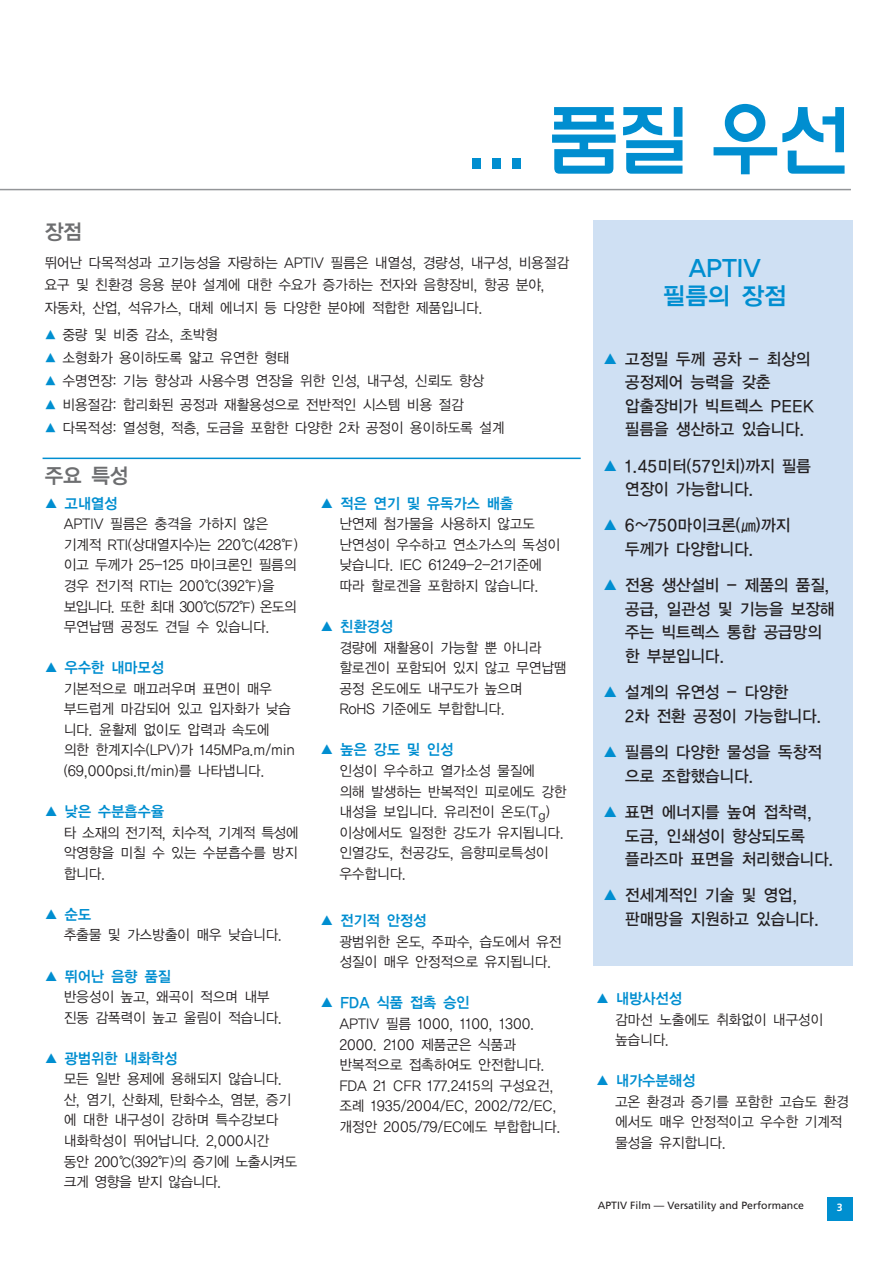
<style>
.page{position:relative;width:894px;height:1263px;background:#fff}
.page>*{position:absolute;margin:0;border:0;box-sizing:border-box;transform-origin:0 0}
.t1{font:81px "HY Wul Nun Medium Pro KS Cms UHC H";color:#008ed0;scale:.95 1}
.t2{font:24px/28px "YGO14 KS Cms UHC H";letter-spacing:-.07em;color:#008ed0;text-align:center}
.t3{font:21px "YGO14 KS Cms UHC H";color:#6d6e70;scale:.95 1}
.t4{font:16.5px/23.5px "YGO13 KS Cms UHC H";letter-spacing:-.075em;color:#231f20;scale:.95 1}
.t5{font:15px "YGO14 KS Cms UHC H";letter-spacing:-.07em;color:#008ed0;scale:.95 1}
.t6{font:14.25px/20.5px "YGO12 KS Cms UHC H";letter-spacing:-.07em;color:#231f20;scale:.95 1}
.t7{font:10.5px "Frutiger";color:#231f20}
.t8{font:700 10.5px "Frutiger";color:#fff}
.s1{color:#008fd0}
.s2{color:#008ed0}
</style>
<div class="page">
<hr style="left:0;top:189px;width:850px;height:1px;background:#939598">
<div style="left:826px;top:1195px;width:26px;height:25px;background:#008fd0"></div>
<hr style="left:43px;top:457px;width:537px;height:2px;background:#008ed0">
<div style="left:593px;top:220px;width:260px;height:745px;background:#cfe0f3"></div>
<h1 class="t1" style="left:464px;top:104px;width:409px">... 품질 우선</h1>
<h3 class="t3" style="left:44px;top:222px;width:42px">장점</h3>
<p class="t6" style="left:44px;top:252px;width:554px;line-height:22.5px">뛰어난 다목적성과 고기능성을 자랑하는 APTIV 필름은 내열성, 경량성, 내구성, 비용절감 요구 및 친환경 응용 분야 설계에 대한 수요가 증가하는 전자와 음향장비, 항공 분야, 자동차, 산업, 석유가스, 대체 에너지 등 다양한 분야에 적합한 제품입니다.</p>
<p class="t6" style="left:44px;top:325px;width:185px"><span class="s1">▲</span> 중량 및 비중 감소, 초박형</p>
<p class="t6" style="left:44px;top:348px;width:260px"><span class="s1">▲</span> 소형화가 용이하도록 얇고 유연한 형태</p>
<p class="t6" style="left:44px;top:372px;width:465px"><span class="s1">▲</span> 수명연장: 기능 향상과 사용수명 연장을 위한 인성, 내구성, 신뢰도 향상</p>
<p class="t6" style="left:44px;top:395px;width:443px"><span class="s1">▲</span> 비용절감: 합리화된 공정과 재활용성으로 전반적인 시스템 비용 절감</p>
<p class="t6" style="left:44px;top:418px;width:486px"><span class="s1">▲</span> 다목적성: 열성형, 적층, 도금을 포함한 다양한 2차 공정이 용이하도록 설계</p>
<h3 class="t3" style="left:44px;top:466px;width:91px">주요 특성</h3>
<p class="t5" style="left:44px;top:496px;width:79px">▲ 고내열성</p>
<p class="t6" style="left:63px;top:514px;width:249px">APTIV 필름은 충격을 가하지 않은 기계적 RTI(상대열지수)는 220℃(428℉) 이고 두께가 25-125 마이크론인 필름의 경우 전기적 RTI는 200℃(392℉)을 보입니다. 또한 최대 300℃(572℉) 온도의 무연납땜 공정도 견딜 수 있습니다.</p>
<p class="t5" style="left:44px;top:661px;width:128px">▲ 우수한 내마모성</p>
<p class="t6" style="left:63px;top:679px;width:246px">기본적으로 매끄러우며 표면이 매우 부드럽게 마감되어 있고 입자화가 낮습 니다. 윤활제 없이도 압력과 속도에 의한 한계지수(LPV)가 145MPa.m/min (69,000psi.ft/min)를 나타냅니다.</p>
<p class="t5" style="left:44px;top:805px;width:128px">▲ 낮은 수분흡수율</p>
<p class="t6" style="left:63px;top:823px;width:249px;text-align:justify">타 소재의 전기적, 치수적, 기계적 특성에 악영향을 미칠 수 있는 수분흡수를 방지 합니다.</p>
<p class="t5" style="left:44px;top:907px;width:52px">▲ 순도</p>
<p class="t6" style="left:63px;top:925px;width:232px">추출물 및 가스방출이 매우 낮습니다.</p>
<p class="t5" style="left:44px;top:969px;width:136px">▲ 뛰어난 음향 품질</p>
<p class="t6" style="left:63px;top:987px;width:232px">반응성이 높고, 왜곡이 적으며 내부 진동 감폭력이 높고 울림이 적습니다.</p>
<p class="t5" style="left:44px;top:1051px;width:142px">▲ 광범위한 내화학성</p>
<p class="t6" style="left:63px;top:1069px;width:248px">모든 일반 용제에 용해되지 않습니다. 산, 염기, 산화제, 탄화수소, 염분, 증기 에 대한 내구성이 강하며 특수강보다 내화학성이 뛰어납니다. 2,000시간 동안 200℃(392℉)의 증기에 노출시켜도 크게 영향을 받지 않습니다.</p>
<p class="t5" style="left:319px;top:496px;width:206px">▲ 적은 연기 및 유독가스 배출</p>
<p class="t6" style="left:339px;top:514px;width:235px">난연제 첨가물을 사용하지 않고도 난연성이 우수하고 연소가스의 독성이 낮습니다. IEC 61249-2-21기준에 따라 할로겐을 포함하지 않습니다.</p>
<p class="t5" style="left:319px;top:620px;width:79px">▲ 친환경성</p>
<p class="t6" style="left:339px;top:638px;width:241px">경량에 재활용이 가능할 뿐 아니라 할로겐이 포함되어 있지 않고 무연납땜 공정 온도에도 내구도가 높으며<br>RoHS 기준에도 부합합니다.</p>
<p class="t5" style="left:319px;top:743px;width:143px">▲ 높은 강도 및 인성</p>
<p class="t6" style="left:339px;top:761px;width:241px">인성이 우수하고 열가소성 물질에<br>의해 발생하는 반복적인 피로에도 강한 내성을 보입니다. 유리전이 온도(T<sub>g</sub>) 이상에서도 일정한 강도가 유지됩니다. 인열강도, 천공강도, 음향피로특성이 우수합니다.</p>
<p class="t5" style="left:319px;top:914px;width:114px">▲ 전기적 안정성</p>
<p class="t6" style="left:339px;top:932px;width:236px">광범위한 온도, 주파수, 습도에서 유전 성질이 매우 안정적으로 유지됩니다.</p>
<p class="t5" style="left:319px;top:996px;width:160px">▲ FDA 식품 접촉 승인</p>
<p class="t6" style="left:339px;top:1014px;width:235px">APTIV 필름 1000, 1100, 1300.<br>2000. 2100 제품군은 식품과 반복적으로 접촉하여도 안전합니다.<br>FDA 21 CFR 177.2415의 구성요건, 조례 1935/2004/EC, 2002/72/EC, 개정안 2005/79/EC에도 부합합니다.</p>
<h2 class="t2" style="left:662px;top:255px;width:126px">APTIV 필름의 장점</h2>
<p class="t4" style="left:624px;top:348px;width:203px;text-indent:-22px"><span class="s2">▲</span> 고정밀 두께 공차 - 최상의 공정제어 능력을 갖춘 압출장비가 빅트렉스 PEEK 필름을 생산하고 있습니다.</p>
<p class="t4" style="left:624px;top:455px;width:198px;text-indent:-22px"><span class="s2">▲</span> 1.45미터(57인치)까지 필름 연장이 가능합니다.</p>
<p class="t4" style="left:624px;top:514px;width:176px;text-indent:-22px"><span class="s2">▲</span> 6~750마이크론(㎛)까지 두께가 다양합니다.</p>
<p class="t4" style="left:624px;top:574px;width:223px;text-indent:-22px"><span class="s2">▲</span> 전용 생산설비 - 제품의 품질, 공급, 일관성 및 기능을 보장해 주는 빅트렉스 통합 공급망의 한 부분입니다.</p>
<p class="t4" style="left:624px;top:681px;width:210px;text-indent:-22px"><span class="s2">▲</span> 설계의 유연성 - 다양한<br>2차 전환 공정이 가능합니다.</p>
<p class="t4" style="left:624px;top:741px;width:210px;text-indent:-22px"><span class="s2">▲</span> 필름의 다양한 물성을 독창적 으로 조합했습니다.</p>
<p class="t4" style="left:624px;top:801px;width:223px;text-indent:-22px"><span class="s2">▲</span> 표면 에너지를 높여 접착력, 도금, 인쇄성이 향상되도록 플라즈마 표면을 처리했습니다.</p>
<p class="t4" style="left:624px;top:884px;width:207px;text-indent:-22px"><span class="s2">▲</span> 전세계적인 기술 및 영업, 판매망을 지원하고 있습니다.</p>
<p class="t5" style="left:595px;top:991px;width:93px">▲ 내방사선성</p>
<p class="t6" style="left:614px;top:1010px;width:221px">감마선 노출에도 취화없이 내구성이 높습니다.</p>
<p class="t5" style="left:595px;top:1074px;width:107px">▲ 내가수분해성</p>
<p class="t6" style="left:614px;top:1092px;width:248px">고온 환경과 증기를 포함한 고습도 환경 에서도 매우 안정적이고 우수한 기계적 물성을 유지합니다.</p>
<p class="t7" style="left:597px;top:1200px;width:207px">APTIV Film — Versatility and Performance</p>
<p class="t8" style="left:836px;top:1203px;width:7px">3</p>
</div>
